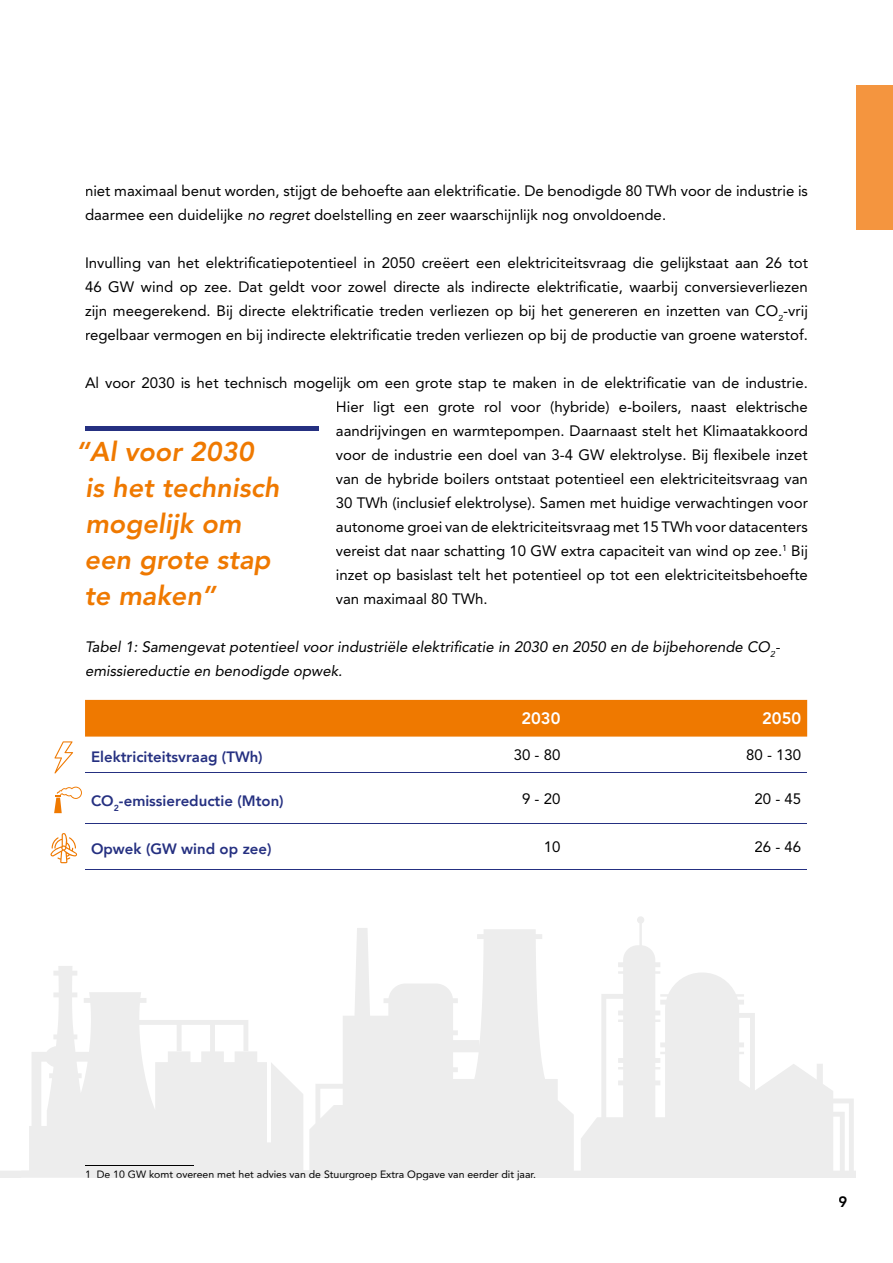
<style>
.page{position:relative;width:893px;height:1263px;background:#fff}
.page>*{position:absolute;margin:0;border:0;box-sizing:border-box;transform-origin:0 0}
.t1{font:italic 800 27px/36px "Avenir LT Std";color:#ef7900}
.t2{font:800 16.5px "Avenir LT Std";color:#fff}
.t3{font:15px/24px "Avenir LT Std";color:#000;text-align:justify}
.t4{font:italic 15px/24px "Avenir LT Std";color:#000}
.t5{font:800 15px "Avenir";color:#253081}
.t6{font:800 15px "Avenir LT Std";color:#000}
.t7{font:10.5px "Avenir LT Std";color:#000}
.s1{font-style:italic}
</style>
<div class="page">
<svg style="left:0;top:916px;width:856px;height:262px;fill:#ededed"></svg>
<div style="left:85px;top:700px;width:722px;height:37px;background:#ef7900"></div>
<hr style="left:85px;top:772px;width:241px;height:1px;background:#253081">
<hr style="left:326px;top:772px;width:240px;height:1px;background:#253081">
<hr style="left:566px;top:772px;width:241px;height:1px;background:#253081">
<hr style="left:85px;top:823px;width:241px;height:1px;background:#253081">
<hr style="left:326px;top:823px;width:240px;height:1px;background:#253081">
<hr style="left:566px;top:823px;width:241px;height:1px;background:#253081">
<hr style="left:85px;top:870px;width:241px;height:1px;background:#253081">
<hr style="left:326px;top:870px;width:240px;height:1px;background:#253081">
<hr style="left:566px;top:870px;width:241px;height:1px;background:#253081">
<hr style="left:85px;top:1165px;width:108px;height:1px;background:#000">
<div style="left:86px;top:1170px;width:450px;height:8px;background:#ededed"></div>
<div style="left:856px;top:85px;width:37px;height:144px;background:#f4953f"></div>
<svg style="left:54px;top:741px;width:19px;height:32px"></svg>
<svg style="left:54px;top:787px;width:28px;height:26px"></svg>
<svg style="left:50px;top:833px;width:27px;height:30px"></svg>
<hr style="left:85px;top:427px;width:234px;height:4px;background:#253081">
<p class="t3" style="left:85px;top:179px;width:724px">niet maximaal benut worden, stijgt de behoefte aan elektrificatie. De benodigde 80 TWh voor de industrie is daarmee een duidelijke <span class="s1">no regret</span> doelstelling en zeer waarschijnlijk nog onvoldoende.</p>
<p class="t3" style="left:85px;top:251px;width:724px">Invulling van het elektrificatiepotentieel in 2050 creëert een elektriciteitsvraag die gelijkstaat aan 26 tot 46 GW wind op zee. Dat geldt voor zowel directe als indirecte elektrificatie, waarbij conversieverliezen zijn meegerekend. Bij directe elektrificatie treden verliezen op bij het genereren en inzetten van CO<sub>2</sub>-vrij regelbaar vermogen en bij indirecte elektrificatie treden verliezen op bij de productie van groene waterstof.</p>
<p class="t3" style="left:336px;top:371px;width:473px;text-indent:-251px">Al voor 2030 is het technisch mogelijk om een grote stap te maken in de elektrificatie van de industrie.<br>Hier ligt een grote rol voor (hybride) e-boilers, naast elektrische aandrijvingen en warmtepompen. Daarnaast stelt het Klimaatakkoord voor de industrie een doel van 3-4 GW elektrolyse. Bij flexibele inzet van de hybride boilers ontstaat potentieel een elektriciteitsvraag van 30 TWh (inclusief elektrolyse). Samen met huidige verwachtingen voor autonome groei van de elektriciteitsvraag met 15 TWh voor datacenters vereist dat naar schatting 10 GW extra capaciteit van wind op zee.<sup>1</sup> Bij inzet op basislast telt het potentieel op tot een elektriciteitsbehoefte van maximaal 80 TWh.</p>
<p class="t4" style="left:85px;top:635px;width:696px">Tabel 1: Samengevat potentieel voor industriële elektrificatie in 2030 en 2050 en de bijbehorende CO<sub>2</sub>- emissiereductie en benodigde opwek.</p>
<p class="t2" style="left:521px;top:709px;width:41px">2030</p>
<p class="t2" style="left:762px;top:709px;width:41px">2050</p>
<p class="t5" style="left:91px;top:745px;width:173px">Elektriciteitsvraag (TWh)</p>
<p class="t3" style="left:514px;top:743px;width:48px">30 - 80</p>
<p class="t3" style="left:746px;top:743px;width:57px">80 - 130</p>
<p class="t5" style="left:91px;top:789px;width:194px">CO<sub>2</sub>-emissiereductie (Mton)</p>
<p class="t3" style="left:522px;top:787px;width:40px">9 - 20</p>
<p class="t3" style="left:754px;top:787px;width:48px">20 - 45</p>
<p class="t5" style="left:91px;top:837px;width:182px">Opwek (GW wind op zee)</p>
<p class="t3" style="left:544px;top:835px;width:18px">10</p>
<p class="t3" style="left:754px;top:835px;width:48px">26 - 46</p>
<h1 class="t1" style="left:84px;top:434px;width:196px;text-indent:-9px">“Al voor 2030 is het technisch mogelijk om een grote stap te maken”</h1>
<p class="t7" style="left:85px;top:1168px;width:453px">1 De 10 GW komt overeen met het advies van de Stuurgroep Extra Opgave van eerder dit jaar.</p>
<p class="t6" style="left:839px;top:1193px;width:10px">9</p>
</div>
